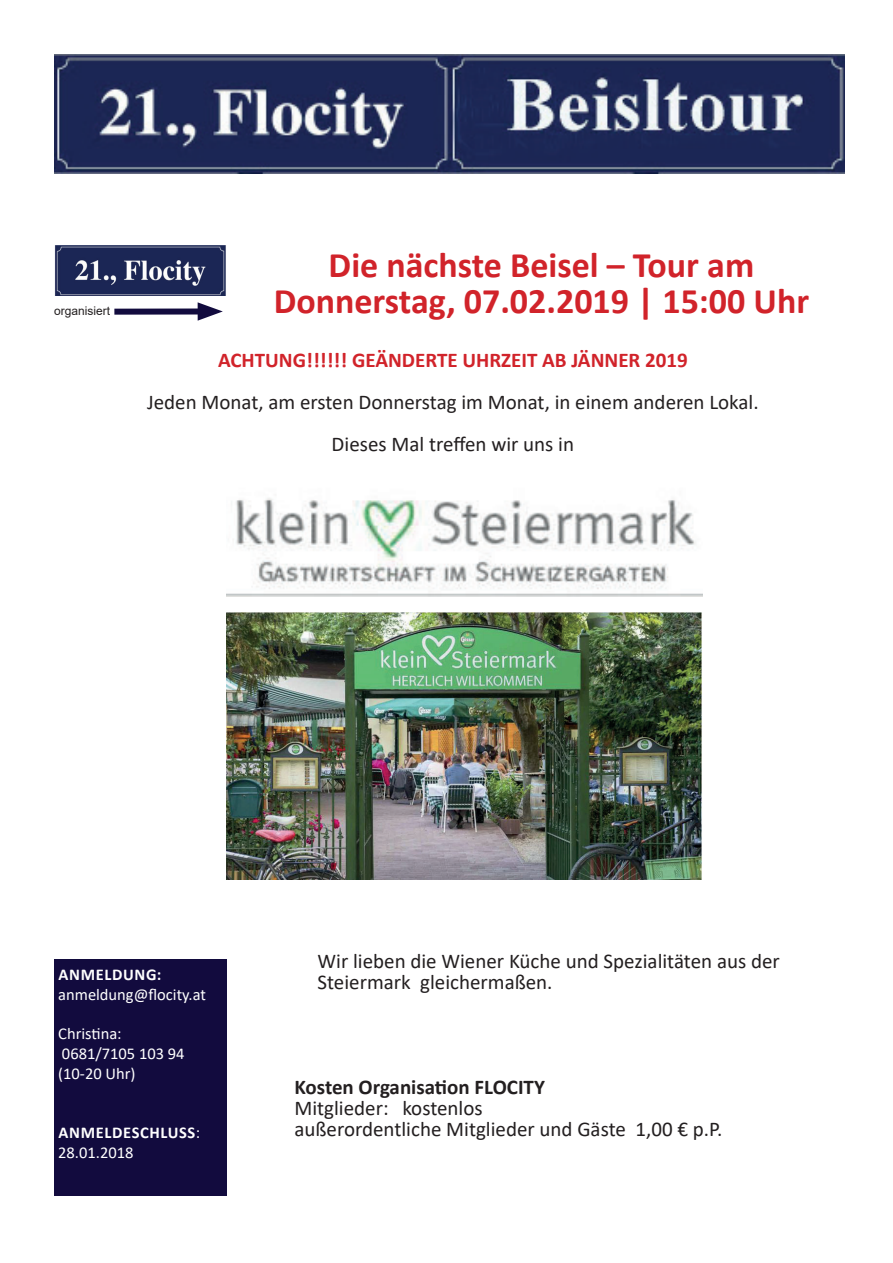
<style>
.page{position:relative;width:893px;height:1263px;background:#fff}
.page>*{position:absolute;margin:0;border:0;box-sizing:border-box;transform-origin:0 0}
.t1{font:700 36px/36px "Calibri";color:#d1232a;text-align:center}
.t2{font:21px/21px "Calibri";color:#231f20}
.t3{font:700 21px "Calibri";color:#d1232a}
.t4{font:700 21px "Calibri";color:#231f20}
.t5{font:16.5px/19.8px "Calibri";color:#fff}
.t6{font:700 16.5px/19.8px "Calibri";letter-spacing:.04em;color:#fff}
.t7{font:12px "Arial";color:#231f20}
.s1{font-weight:400}
</style>
<div class="page">
<div style="left:54px;top:959px;width:172px;height:237px;background:#120b3e"></div>
<div style="left:114px;top:308px;width:94px;height:7px;background:#120b3e"></div>
<svg style="left:198px;top:302px;width:25px;height:19px"></svg>
<img style="left:54px;top:245px;width:172px;height:51px">
<img style="left:54px;top:54px;width:790px;height:119px">
<img style="left:226px;top:498px;width:476px;height:99px">
<img style="left:226px;top:612px;width:476px;height:267px">
<p class="t7" style="left:54px;top:302px;width:58px">organisiert</p>
<h1 class="t1" style="left:274px;top:247px;width:537px">Die nächste Beisel – Tour am<br>Donnerstag, 07.02.2019 | 15:00 Uhr</h1>
<p class="t3" style="left:218px;top:345px;width:471px">ACHTUNG!!!!!! GEÄNDERTE UHRZEIT AB JÄNNER 2019</p>
<p class="t2" style="left:147px;top:380px;width:613px;line-height:42px;text-align:center">Jeden Monat, am ersten Donnerstag im Monat, in einem anderen Lokal.<br>Dieses Mal treffen wir uns in</p>
<p class="t6" style="left:59px;top:964px;width:104px">ANMELDUNG:</p>
<p class="t5" style="left:58px;top:984px;width:149px">anmeldung@flocity.at</p>
<p class="t5" style="left:58px;top:1023px;width:128px">Christina:<br>0681/7105 103 94 (10-20 Uhr)</p>
<p class="t6" style="left:58px;top:1123px;width:143px">ANMELDESCHLUSS<span class="s1">:<br>28.01.2018</span></p>
<p class="t2" style="left:318px;top:949px;width:464px">Wir lieben die Wiener Küche und Spezialitäten aus der<br>Steiermark gleichermaßen.</p>
<p class="t4" style="left:294px;top:1072px;width:252px">Kosten Organisation FLOCITY</p>
<p class="t2" style="left:294px;top:1096px;width:430px">Mitglieder: kostenlos<br>außerordentliche Mitglieder und Gäste 1,00 € p.P.</p>
</div>
